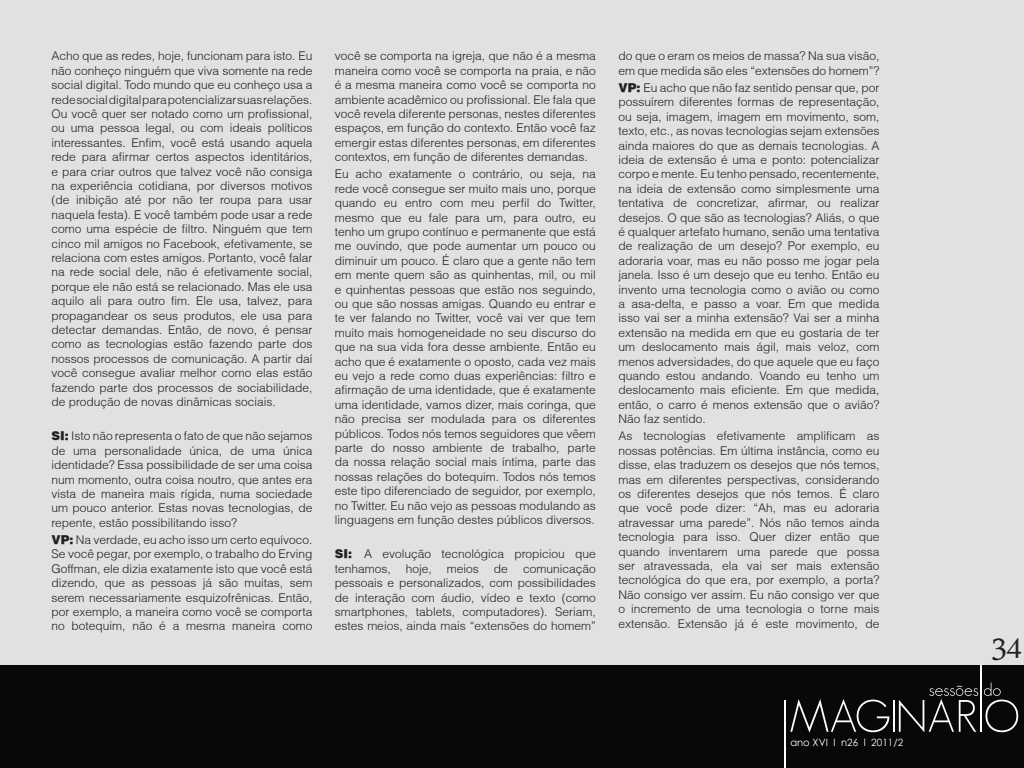
<style>
.page{position:relative;width:1024px;height:768px;background:#fff}
.page>*{position:absolute;margin:0;border:0;box-sizing:border-box;transform-origin:0 0}
.t1{font:45px "Daun Penh";color:#231f20}
.Estilo_de_parágrafo{font:300 12px/14.4px "Helvetica";color:#231f20;text-align:justify}
.t2{font:10px "Century Gothic";color:#fff}
.s1{font-weight:900}
</style>
<div class="page">
<div style="left:0;top:0;width:1024px;height:673px;background:#e0e1e3"></div>
<div style="left:0;top:666px;width:1024px;height:102px;background:#070808"></div>
<hr style="left:784px;top:700px;width:2px;height:68px;background:#fff">
<svg style="left:790px;top:699px;width:99px;height:34px"></svg>
<hr style="left:893px;top:700px;width:2px;height:32px;background:#fff">
<hr style="left:980px;top:665px;width:2px;height:67px;background:#fff">
<svg style="left:899px;top:686px;width:79px;height:46px"></svg>
<svg style="left:984px;top:683px;width:34px;height:49px"></svg>
<p class="Estilo_de_parágrafo" style="left:51px;top:49px;width:263px">Acho que as redes, hoje, funcionam para isto. Eu não conheço ninguém que viva somente na rede social digital. Todo mundo que eu conheço usa a rede social digital para potencializar suas relações.<br>Ou você quer ser notado como um profissional, ou uma pessoa legal, ou com ideais políticos interessantes. Enfim, você está usando aquela rede para afirmar certos aspectos identitários, e para criar outros que talvez você não consiga na experiência cotidiana, por diversos motivos (de inibição até por não ter roupa para usar naquela festa). E você também pode usar a rede como uma espécie de filtro. Ninguém que tem cinco mil amigos no Facebook, efetivamente, se relaciona com estes amigos. Portanto, você falar na rede social dele, não é efetivamente social, porque ele não está se relacionado. Mas ele usa aquilo ali para outro fim. Ele usa, talvez, para propagandear os seus produtos, ele usa para detectar demandas. Então, de novo, é pensar como as tecnologias estão fazendo parte dos nossos processos de comunicação. A partir daí você consegue avaliar melhor como elas estão fazendo parte dos processos de sociabilidade, de produção de novas dinâmicas sociais.</p>
<p class="Estilo_de_parágrafo" style="left:51px;top:429px;width:263px"><span class="s1">SI:</span> Isto não representa o fato de que não sejamos de uma personalidade única, de uma única identidade? Essa possibilidade de ser uma coisa num momento, outra coisa noutro, que antes era vista de maneira mais rígida, numa sociedade um pouco anterior. Estas novas tecnologias, de repente, estão possibilitando isso?</p>
<p class="Estilo_de_parágrafo" style="left:51px;top:532px;width:263px"><span class="s1">VP:</span> Na verdade, eu acho isso um certo equívoco.<br>Se você pegar, por exemplo, o trabalho do Erving Goffman, ele dizia exatamente isto que você está dizendo, que as pessoas já são muitas, sem serem necessariamente esquizofrênicas. Então, por exemplo, a maneira como você se comporta no botequim, não é a mesma maneira como</p>
<p class="Estilo_de_parágrafo" style="left:335px;top:49px;width:263px">você se comporta na igreja, que não é a mesma maneira como você se comporta na praia, e não é a mesma maneira como você se comporta no ambiente acadêmico ou profissional. Ele fala que você revela diferente personas, nestes diferentes espaços, em função do contexto. Então você faz emergir estas diferentes personas, em diferentes contextos, em função de diferentes demandas.</p>
<p class="Estilo_de_parágrafo" style="left:335px;top:167px;width:263px">Eu acho exatamente o contrário, ou seja, na rede você consegue ser muito mais uno, porque quando eu entro com meu perfil do Twitter, mesmo que eu fale para um, para outro, eu tenho um grupo contínuo e permanente que está me ouvindo, que pode aumentar um pouco ou diminuir um pouco. É claro que a gente não tem em mente quem são as quinhentas, mil, ou mil e quinhentas pessoas que estão nos seguindo, ou que são nossas amigas. Quando eu entrar e te ver falando no Twitter, você vai ver que tem muito mais homogeneidade no seu discurso do que na sua vida fora desse ambiente. Então eu acho que é exatamente o oposto, cada vez mais eu vejo a rede como duas experiências: filtro e afirmação de uma identidade, que é exatamente uma identidade, vamos dizer, mais coringa, que não precisa ser modulada para os diferentes públicos. Todos nós temos seguidores que vêem parte do nosso ambiente de trabalho, parte da nossa relação social mais íntima, parte das nossas relações do botequim. Todos nós temos este tipo diferenciado de seguidor, por exemplo, no Twitter. Eu não vejo as pessoas modulando as linguagens em função destes públicos diversos.</p>
<p class="Estilo_de_parágrafo" style="left:335px;top:547px;width:263px"><span class="s1">SI:</span> A evolução tecnológica propiciou que tenhamos,</p>
<p class="Estilo_de_parágrafo" style="left:335px;top:561px;width:263px;text-indent:188px">comunicação pessoais e personalizados, com possibilidades de interação com áudio, vídeo e texto (como smartphones, tablets, computadores). Seriam, estes meios, ainda mais “extensões do homem”</p>
<p class="Estilo_de_parágrafo" style="left:406px;top:561px;width:28px">hoje,</p>
<p class="Estilo_de_parágrafo" style="left:447px;top:561px;width:34px">meios</p>
<p class="Estilo_de_parágrafo" style="left:494px;top:561px;width:16px">de</p>
<p class="Estilo_de_parágrafo" style="left:618px;top:49px;width:263px">do que o eram os meios de massa? Na sua visão, em que medida são eles “extensões do homem”?</p>
<p class="Estilo_de_parágrafo" style="left:618px;top:80px;width:263px"><span class="s1">VP:</span> Eu acho que não faz sentido pensar que, por possuírem diferentes formas de representação, ou seja, imagem, imagem em movimento, som, texto, etc., as novas tecnologias sejam extensões ainda maiores do que as demais tecnologias. A ideia de extensão é uma e ponto: potencializar corpo e mente. Eu tenho pensado, recentemente, na ideia de extensão como simplesmente uma tentativa de concretizar, afirmar, ou realizar desejos. O que são as tecnologias? Aliás, o que é qualquer artefato humano, senão uma tentativa de realização de um desejo? Por exemplo, eu adoraria voar, mas eu não posso me jogar pela janela. Isso é um desejo que eu tenho. Então eu invento uma tecnologia como o avião ou como a asa-delta, e passo a voar. Em que medida isso vai ser a minha extensão? Vai ser a minha extensão na medida em que eu gostaria de ter um deslocamento mais ágil, mais veloz, com menos adversidades, do que aquele que eu faço quando estou andando. Voando eu tenho um deslocamento mais eficiente. Em que medida, então, o carro é menos extensão que o avião?<br>Não faz sentido.</p>
<p class="Estilo_de_parágrafo" style="left:618px;top:429px;width:263px">As tecnologias efetivamente amplificam as nossas potências. Em última instância, como eu disse, elas traduzem os desejos que nós temos, mas em diferentes perspectivas, considerando os diferentes desejos que nós temos. É claro que você pode dizer: “Ah, mas eu adoraria atravessar uma parede”. Nós não temos ainda tecnologia para isso. Quer dizer então que quando inventarem uma parede que possa ser atravessada, ela vai ser mais extensão tecnológica do que era, por exemplo, a porta?<br>Não consigo ver assim. Eu não consigo ver que o incremento de uma tecnologia o torne mais extensão. Extensão já é este movimento, de</p>
<p class="t2" style="left:790px;top:735px;width:114px">ano XVI l n26 l 2011/2</p>
<p class="t1" style="left:992px;top:616px;width:31px">34</p>
</div>
